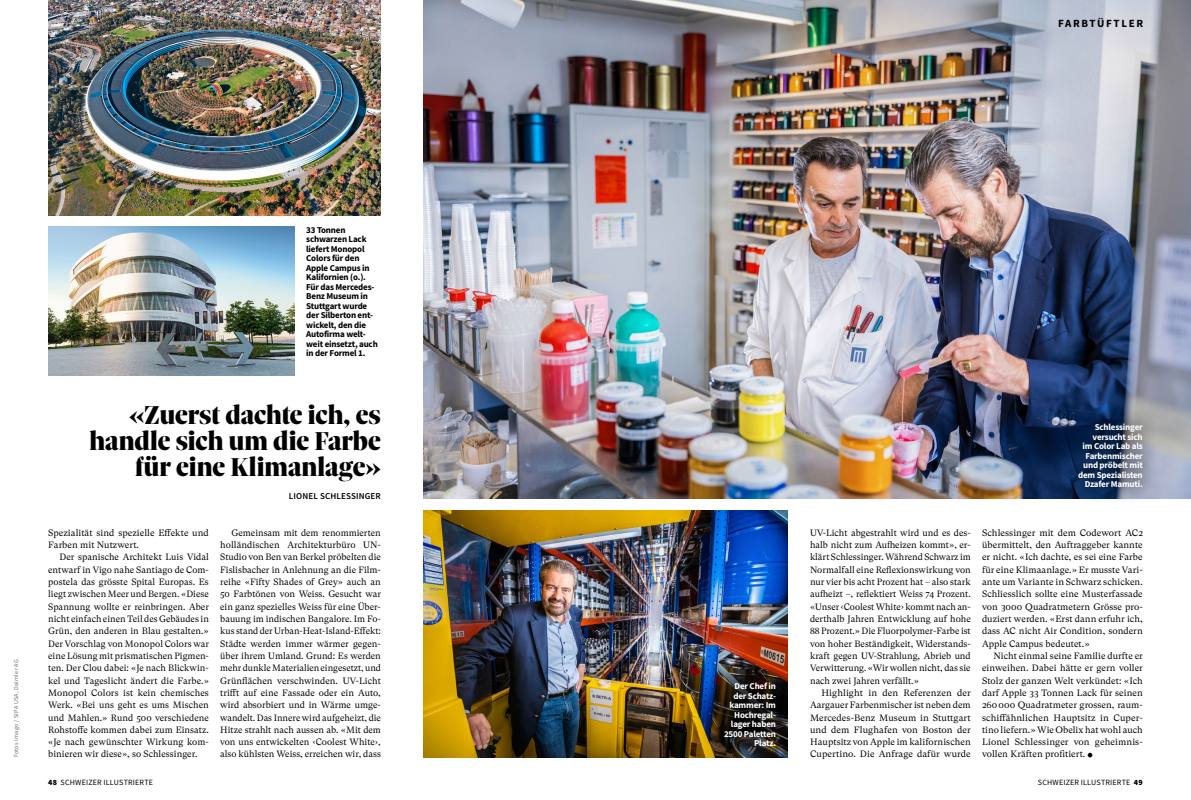
<style>
.page{position:relative;width:1191px;height:800px;background:#fff}
.page>*{position:absolute;margin:0;border:0;box-sizing:border-box;transform-origin:0 0}
._701_Quote_SolSe_Sto{font:900 28px/26px "Sole Serif Big Display";color:#000;text-align:right}
._100_Rubriktitel_Nor{font:700 11px "Source Sans Pro";letter-spacing:.15em;color:#000}
._501_LT_GTSupText_BS{font:9.2px/12.3px "GT Super Text";letter-spacing:.005em;color:#000;text-align:justify}
._500_LT_GTSupText_BS{font:9.2px/12.3px "GT Super Text";letter-spacing:.005em;color:#000}
._800_Legi_SSans_Bold{font:700 9px/9.5px "Source Sans Pro";letter-spacing:-.02em;color:#000}
._800_Legi_SSans_Bold-2{font:700 9px/9.5px "Source Sans Pro";letter-spacing:-.02em;color:#fff;text-align:right}
._702_Quote_Name_Stor{font:600 9px "Source Sans Pro";letter-spacing:.015em;color:#000}
.t1{font:8px "Source Sans Pro";letter-spacing:.025em;color:#000}
._400_Fotobyline_x12{font:6px "Source Sans Pro";letter-spacing:.05em;color:#6d6c6c}
.s1{font-weight:900}
</style>
<div class="page">
<img style="left:424px;top:0;width:767px;height:498px">
<img style="left:424px;top:510px;width:363px;height:247px">
<img style="left:48px;top:227px;width:247px;height:148px">
<img style="left:48px;top:0;width:333px;height:215px">
<svg style="left:1087px;top:752px;width:5px;height:5px"></svg>
<svg style="left:1064px;top:409px;width:93px;height:90px;background:#3c4e6b"></svg>
<img style="left:710px;top:667px;width:78px;height:91px">
<p class="_100_Rubriktitel_Nor" style="left:1058px;top:16px;width:87px">FARBTÜFTLER</p>
<p class="_400_Fotobyline_x12" style="left:12px;top:757px;width:99px;rotate:-90deg">Fotos Imago / SIPA USA, Daimler AG</p>
<p class="_800_Legi_SSans_Bold" style="left:306px;top:225px;width:73px">33 Tonnen schwarzen Lack liefert Monopol<br>Colors für den<br>Apple Campus in<br>Kalifornien (o.).<br>Für das Mercedes-<br>Benz Museum in<br>Stuttgart wurde der Silberton ent&shy;wickelt, den die<br>Autofirma welt&shy;weit einsetzt, auch in der Formel 1.</p>
<p class="_701_Quote_SolSe_Sto" style="left:90px;top:401px;width:293px">«Zuerst dachte ich, es handle sich um die Farbe für eine Klimanlage»</p>
<p class="_702_Quote_Name_Stor" style="left:289px;top:490px;width:93px">LIONEL SCHLESSINGER</p>
<p class="_501_LT_GTSupText_BS" style="left:220px;top:526px;width:162px;text-indent:11px">Gemeinsam mit dem renommierten holländischen Architekturbüro UN-Studio von Ben van Berkel pröbelten die Fislisbacher in Anlehnung an die Film&shy;reihe «Fifty Shades of Grey» auch an 50 Farbtönen von Weiss. Gesucht war ein ganz spezielles Weiss für eine Über&shy;bauung im indischen Bangalore. Im Fo&shy;kus stand der Urban-Heat-Island-Effekt:<br>Städte werden immer wärmer gegen&shy;über ihrem Umland. Grund: Es werden mehr dunkle Materialien eingesetzt, und Grünflächen verschwinden. UV-Licht trifft auf eine Fassade oder ein Auto, wird absorbiert und in Wärme umge&shy;wandelt. Das Innere wird aufgeheizt, die Hitze strahlt nach aussen ab. «Mit dem von uns entwickelten ‹Coolest White›, also kühlsten Weiss, erreichen wir, dass</p>
<p class="_501_LT_GTSupText_BS" style="left:982px;top:526px;width:162px">Schlessinger mit dem Codewort AC2 übermittelt, den Auftraggeber kannte er nicht. «Ich dachte, es sei eine Farbe für eine Klimaanlage.» Er musste Vari&shy;ante um Variante in Schwarz schicken.<br>Schliesslich sollte eine Musterfassade von 3000 Quadratmetern Grösse pro&shy;duziert werden. «Erst dann erfuhr ich, dass AC nicht Air Condition, sondern Apple Campus bedeutet.»</p>
<p class="_800_Legi_SSans_Bold-2" style="left:1078px;top:422px;width:66px">Schlessinger versucht sich<br>im Color Lab als<br>Farbenmischer und pröbelt mit dem Spezialisten<br>Dzafer Mamuti.</p>
<p class="_500_LT_GTSupText_BS" style="left:48px;top:526px;width:162px">Spezialität sind spezielle Effekte und<br>Farben mit Nutzwert.</p>
<p class="_501_LT_GTSupText_BS" style="left:48px;top:551px;width:162px;text-indent:11px">Der spanische Architekt Luis Vidal entwarf in Vigo nahe Santiago de Com&shy;postela das grösste Spital Europas. Es liegt zwischen Meer und Bergen. «Diese Spannung wollte er reinbringen. Aber nicht einfach einen Teil des Gebäudes in Grün, den anderen in Blau gestalten.» Der Vorschlag von Monopol Colors war eine Lösung mit prismatischen Pigmen&shy;ten. Der Clou dabei: «Je nach Blickwin&shy;kel und Tageslicht ändert die Farbe.» Monopol Colors ist kein chemisches Werk. «Bei uns geht es ums Mischen und Mahlen.» Rund 500 verschiedene Rohstoffe kommen dabei zum Einsatz. «Je nach gewünschter Wirkung kom&shy;binieren wir diese», so Schlessinger.</p>
<p class="_501_LT_GTSupText_BS" style="left:810px;top:526px;width:162px">UV-Licht abgestrahlt wird und es des&shy;halb nicht zum Aufheizen kommt», er&shy;klärt Schlessinger. Während Schwarz im Normalfall eine Reflexionswirkung von nur vier bis acht Prozent hat – also stark aufheizt –, reflektiert Weiss 74 Prozent. «Unser ‹Coolest White› kommt nach an&shy;derthalb Jahren Entwicklung auf hohe 88 Prozent.» Die Fluorpolymer-Farbe ist von hoher Beständigkeit, Widerstands&shy;kraft gegen UV-Strahlung, Abrieb und Verwitterung. «Wir wollen nicht, das sie nach zwei Jahren verfällt.»</p>
<p class="_501_LT_GTSupText_BS" style="left:810px;top:686px;width:162px;text-indent:11px">Highlight in den Referenzen der Aargauer Farbenmischer ist neben dem Mercedes-Benz Museum in Stuttgart und dem Flughafen von Boston der Hauptsitz von Apple im kalifornischen Cupertino. Die Anfrage dafür wurde</p>
<p class="_501_LT_GTSupText_BS" style="left:982px;top:649px;width:162px;text-indent:11px">Nicht einmal seine Familie durfte er einweihen. Dabei hätte er gern voller Stolz der ganzen Welt verkündet: «Ich darf Apple 33 Tonnen Lack für seinen 260000 Quadratmeter grossen, raum&shy;schiffähnlichen Hauptsitz in Cuper&shy;tino liefern.» Wie Obelix hat wohl auch Lionel Schlessinger von geheimnis&shy;vollen Kräften profitiert.</p>
<p class="_800_Legi_SSans_Bold-2" style="left:724px;top:681px;width:53px">Der Chef in der Schatz&shy;kammer: Im<br>Hochregal&shy;lager haben<br>2500 Paletten<br>Platz.</p>
<p class="t1" style="left:48px;top:777px;width:106px"><span class="s1">48</span> SCHWEIZER ILLUSTRIERTE</p>
<p class="t1" style="left:1038px;top:777px;width:106px">SCHWEIZER ILLUSTRIERTE <span class="s1">49</span></p>
</div>
